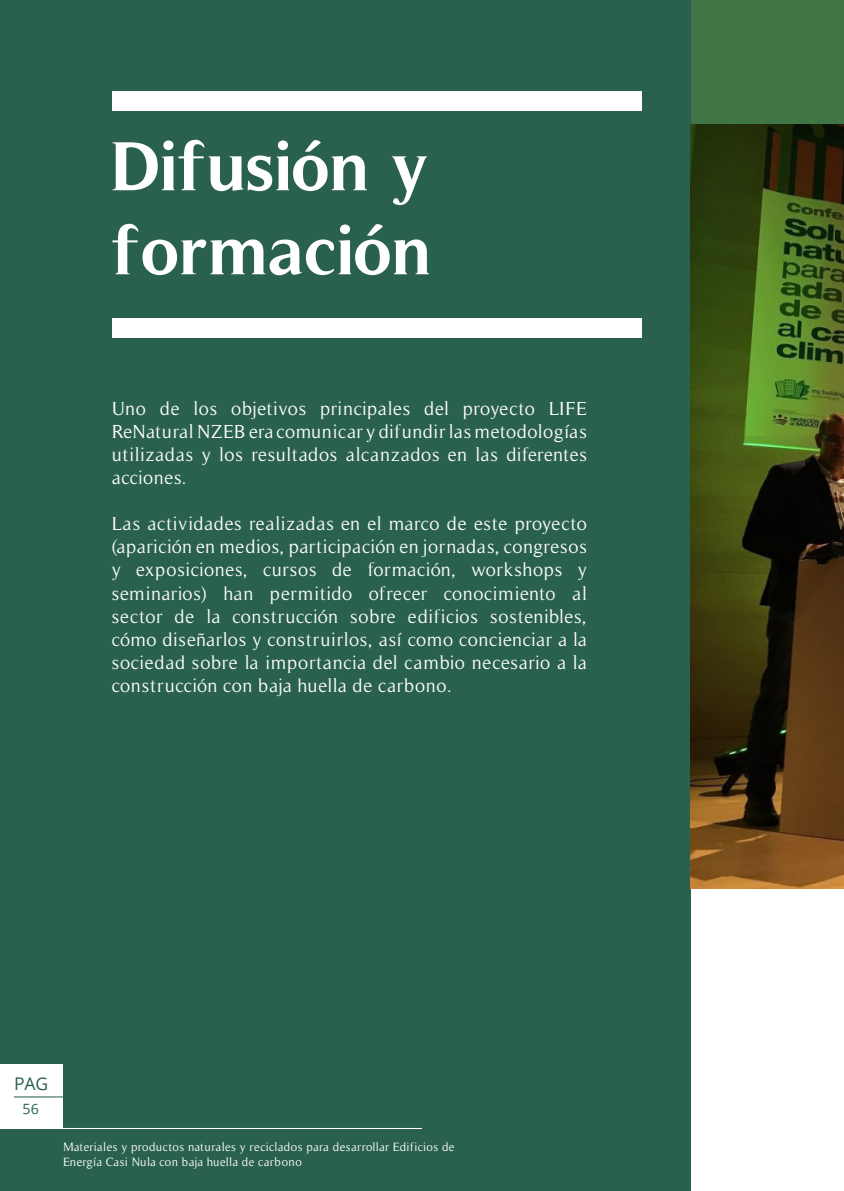
<style>
.page{position:relative;width:844px;height:1191px;background:#fff}
.page>*{position:absolute;margin:0;border:0;box-sizing:border-box;transform-origin:0 0}
.Nivel_1_Color_5{font:700 70px/84px "Timeless";color:#fff}
.t1{font:19.25px/23.1px "Timeless";letter-spacing:.03em;color:#fff;text-align:justify}
.t2{font:17.5px "Open Sans";color:#2a614e}
.t3{font:14.17px "Open Sans";color:#2a614e}
.t4{font:12.25px/14.7px "Timeless";letter-spacing:.025em;color:#fff}
</style>
<div class="page">
<div style="left:690px;top:0;width:153px;height:474px;background:#407546"></div>
<div style="left:0;top:0;width:690px;height:1191px;background:#2a614e"></div>
<img style="left:690px;top:124px;width:153px;height:764px">
<div style="left:112px;top:91px;width:529px;height:20px;background:#fff"></div>
<div style="left:112px;top:318px;width:529px;height:20px;background:#fff"></div>
<div style="left:0;top:1064px;width:63px;height:64px;background:#fff"></div>
<hr style="left:14px;top:1096px;width:49px;height:1px;background:#2a614e">
<hr style="left:0;top:1128px;width:422px;height:1px;background:#fff">
<p class="Nivel_1_Color_5" style="left:112px;top:124px;width:322px">Difusión y formación</p>
<p class="t1" style="left:112px;top:397px;width:476px">Uno de los objetivos principales del proyecto LIFE ReNatural NZEB era comunicar y difundir las metodologías utilizadas y los resultados alcanzados en las diferentes acciones.</p>
<p class="t1" style="left:112px;top:512px;width:476px">Las actividades realizadas en el marco de este proyecto (aparición en medios, participación en jornadas, congresos y exposiciones, cursos de formación, workshops y seminarios) han permitido ofrecer conocimiento al sector de la construcción sobre edificios sostenibles, cómo diseñarlos y construirlos, así como concienciar a la sociedad sobre la importancia del cambio necesario a la construcción con baja huella de carbono.</p>
<p class="t2" style="left:14px;top:1072px;width:36px">PAG</p>
<p class="t3" style="left:23px;top:1099px;width:18px">56</p>
<p class="t4" style="left:63px;top:1139px;width:393px">Materiales y productos naturales y reciclados para desarrollar Edificios de<br>Energía Casi Nula con baja huella de carbono</p>
</div>
